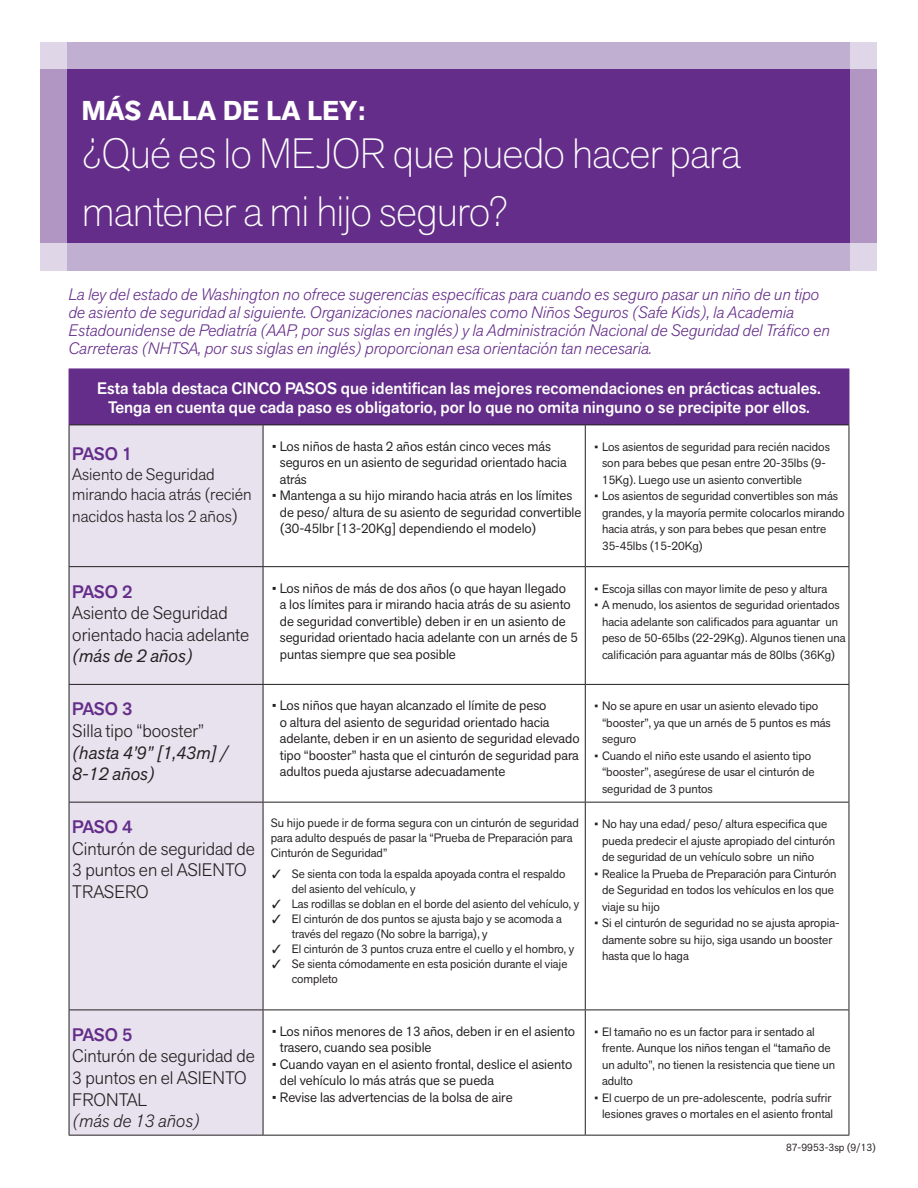
<style>
.page{position:relative;width:918px;height:1188px;background:#fff}
.page>*{position:absolute;margin:0;border:0;box-sizing:border-box;transform-origin:0 0}
.t1{font:200 42px/58.5px "Akzid Grtsk Next";letter-spacing:-.02em;color:#fff}
.t2{font:700 27px "Akzid Grtsk Next";color:#fff}
.t3{font:300 18px/21.6px "Akzid Grtsk Next";color:#231f20}
.t4{font:italic 18px/21.6px "Akzid Grtsk Next";color:#231f20}
.t5{font:500 18px "Akzid Grtsk Next";letter-spacing:-.02em;color:#642d89}
.t6{font:italic 300 16.5px/18px "Akzid Grtsk Next";color:#642d89}
.t7{font:500 16.5px/19.8px "Akzid Grtsk Next";color:#fff;text-align:center}
.t8{font:300 16.5px/19.8px "Akzid Grtsk Next";color:#231f20}
.t9{font:13.5px/16.5px "Akzid Grtsk Next";color:#231f20}
.t10{font:12px/16.5px "Akzid Grtsk Next";color:#231f20}
.t11{font:10.5px "Akzid Grtsk Next";color:#231f20}
.s1{font-size:18px}
.s2{font-style:italic}
</style>
<div class="page">
<div style="left:69px;top:369px;width:780px;height:56px;background:#642d89"></div>
<div style="left:70px;top:426px;width:193px;height:709px;background:#e8e1ee"></div>
<hr style="left:69px;top:425px;width:194px;height:1px;background:#231f20">
<hr style="left:263px;top:425px;width:322px;height:1px;background:#231f20">
<hr style="left:585px;top:425px;width:264px;height:1px;background:#231f20">
<hr style="left:69px;top:566px;width:194px;height:1px;background:#231f20">
<hr style="left:263px;top:566px;width:322px;height:1px;background:#231f20">
<hr style="left:585px;top:566px;width:264px;height:1px;background:#231f20">
<hr style="left:69px;top:684px;width:194px;height:1px;background:#231f20">
<hr style="left:263px;top:684px;width:322px;height:1px;background:#231f20">
<hr style="left:585px;top:684px;width:264px;height:1px;background:#231f20">
<hr style="left:69px;top:802px;width:194px;height:1px;background:#231f20">
<hr style="left:263px;top:802px;width:322px;height:1px;background:#231f20">
<hr style="left:585px;top:802px;width:264px;height:1px;background:#231f20">
<hr style="left:69px;top:1010px;width:194px;height:1px;background:#231f20">
<hr style="left:263px;top:1010px;width:322px;height:1px;background:#231f20">
<hr style="left:585px;top:1010px;width:264px;height:1px;background:#231f20">
<hr style="left:69px;top:1135px;width:194px;height:1px;background:#231f20">
<hr style="left:263px;top:1135px;width:322px;height:1px;background:#231f20">
<hr style="left:585px;top:1135px;width:264px;height:1px;background:#231f20">
<hr style="left:69px;top:425px;width:1px;height:141px;background:#231f20">
<hr style="left:69px;top:567px;width:1px;height:117px;background:#231f20">
<hr style="left:69px;top:685px;width:1px;height:117px;background:#231f20">
<hr style="left:69px;top:803px;width:1px;height:207px;background:#231f20">
<hr style="left:69px;top:1010px;width:1px;height:125px;background:#231f20">
<hr style="left:263px;top:425px;width:1px;height:141px;background:#231f20">
<hr style="left:585px;top:425px;width:1px;height:141px;background:#231f20">
<hr style="left:849px;top:425px;width:1px;height:141px;background:#231f20">
<hr style="left:263px;top:567px;width:1px;height:117px;background:#231f20">
<hr style="left:585px;top:567px;width:1px;height:117px;background:#231f20">
<hr style="left:849px;top:567px;width:1px;height:117px;background:#231f20">
<hr style="left:263px;top:685px;width:1px;height:117px;background:#231f20">
<hr style="left:585px;top:685px;width:1px;height:117px;background:#231f20">
<hr style="left:849px;top:685px;width:1px;height:117px;background:#231f20">
<hr style="left:263px;top:803px;width:1px;height:207px;background:#231f20">
<hr style="left:585px;top:803px;width:1px;height:207px;background:#231f20">
<hr style="left:849px;top:803px;width:1px;height:207px;background:#231f20">
<hr style="left:263px;top:1010px;width:1px;height:125px;background:#231f20">
<hr style="left:585px;top:1010px;width:1px;height:125px;background:#231f20">
<hr style="left:849px;top:1010px;width:1px;height:125px;background:#231f20">
<hr style="left:849px;top:369px;width:1px;height:56px;background:#642d89">
<div style="left:40px;top:42px;width:838px;height:229px;background:#c1afd1"></div>
<div style="left:40px;top:69px;width:838px;height:174px;background:#642d89"></div>
<svg style="left:40px;top:42px;width:27px;height:229px;fill:#b195c3"></svg>
<svg style="left:850px;top:42px;width:28px;height:229px;fill:#b195c3"></svg>
<p class="t2" style="left:82px;top:93px;width:285px">MÁS ALLA DE LA LEY:</p>
<p class="t1" style="left:82px;top:123px;width:661px">¿Qué es lo MEJOR que puedo hacer para mantener a mi hijo seguro?</p>
<p class="t6" style="left:68px;top:285px;width:763px">La ley del estado de Washington no ofrece sugerencias específicas para cuando es seguro pasar un niño de un tipo de asiento de seguridad al siguiente. Organizaciones nacionales como Niños Seguros (Safe Kids), la Academia Estadounidense de Pediatría (AAP, por sus siglas en inglés) y la Administración Nacional de Seguridad del Tráfico en Carreteras (NHTSA, por sus siglas en inglés) proporcionan esa orientación tan necesaria.</p>
<p class="t7" style="left:97px;top:378px;width:725px">Esta tabla destaca CINCO PASOS que identifican las mejores recomendaciones en prácticas actuales.<br>Tenga en cuenta que cada paso es obligatorio, por lo que no omita ninguno o se precipite por ellos.</p>
<p class="t5" style="left:72px;top:442px;width:62px">PASO 1</p>
<p class="t8" style="left:72px;top:464px;width:181px">Asiento de Seguridad mirando hacia atrás (recién</p>
<p class="t8" style="left:72px;top:506px;width:167px">nacidos hasta los 2 años<span class="s1">)</span></p>
<p class="t9" style="left:280px;top:438px;width:289px;text-indent:-8px">• Los niños de hasta 2 años están cinco veces más seguros en un asiento de seguridad orientado hacia atrás</p>
<p class="t9" style="left:280px;top:487px;width:303px;text-indent:-8px">• Mantenga a su hijo mirando hacia atrás en los límites de peso/ altura de su asiento de seguridad convertible (30-45lbr [13-20Kg] dependiendo el modelo)</p>
<p class="t10" style="left:602px;top:438px;width:229px;text-indent:-8px">• Los asientos de seguridad para recién nacidos son para bebes que pesan entre 20-35lbs (9-<br>15Kg). Luego use un asiento convertible</p>
<p class="t10" style="left:602px;top:488px;width:244px;text-indent:-8px">• Los asientos de seguridad convertibles son más grandes, y la mayoría permite colocarlos mirando hacia atrás, y son para bebes que pesan entre 35-45lbs (15-20Kg)</p>
<p class="t5" style="left:72px;top:580px;width:62px">PASO 2</p>
<p class="t3" style="left:72px;top:602px;width:179px">Asiento de Seguridad orientado hacia adelante</p>
<p class="t4" style="left:72px;top:645px;width:122px">(más de 2 años)</p>
<p class="t5" style="left:72px;top:697px;width:62px">PASO 3</p>
<p class="t3" style="left:72px;top:720px;width:134px">Silla tipo “booster”</p>
<p class="t4" style="left:72px;top:741px;width:157px">(hasta 4’9” [1,43m] /<br>8-12 años)</p>
<p class="t5" style="left:72px;top:815px;width:62px">PASO 4</p>
<p class="t3" style="left:72px;top:837px;width:184px">Cinturón de seguridad de<br>3 puntos en el ASIENTO<br>TRASERO</p>
<p class="t5" style="left:72px;top:1023px;width:62px">PASO 5</p>
<p class="t3" style="left:72px;top:1045px;width:184px">Cinturón de seguridad de<br>3 puntos en el ASIENTO<br>FRONTAL<br><span class="s2">(más de 13 años)</span></p>
<p class="t9" style="left:280px;top:579px;width:300px;text-indent:-8px">• Los niños de más de dos años (o que hayan llegado<br>a los límites para ir mirando hacia atrás de su asiento de seguridad convertible) deben ir en un asiento de seguridad orientado hacia adelante con un arnés de 5 puntas siempre que sea posible</p>
<p class="t10" style="left:595px;top:580px;width:234px">• Escoja sillas con mayor limite de peso y altura</p>
<p class="t10" style="left:602px;top:596px;width:245px;text-indent:-8px">• A menudo, los asientos de seguridad orientados hacia adelante son calificados para aguantar un peso de 50-65lbs (22-29Kg). Algunos tienen una calificación para aguantar más de 80lbs (36Kg)</p>
<p class="t9" style="left:280px;top:697px;width:301px;text-indent:-8px">• Los niños que hayan alcanzado el límite de peso<br>o altura del asiento de seguridad orientado hacia adelante, deben ir en un asiento de seguridad elevado tipo “booster” hasta que el cinturón de seguridad para adultos pueda ajustarse adecuadamente</p>
<p class="t10" style="left:602px;top:698px;width:230px;text-indent:-8px">• No se apure en usar un asiento elevado tipo “booster”, ya que un arnés de 5 puntos es más seguro</p>
<p class="t10" style="left:602px;top:747px;width:214px;text-indent:-8px">• Cuando el niño este usando el asiento tipo “booster”, asegúrese de usar el cinturón de seguridad de 3 puntos</p>
<p class="t10" style="left:271px;top:815px;width:310px;line-height:15px">Su hijo puede ir de forma segura con un cinturón de seguridad para adulto después de pasar la “Prueba de Preparación para<br>Cinturón de Seguridad”</p>
<p class="t10" style="left:292px;top:866px;width:275px;line-height:15px;text-indent:-20px">✓ Se sienta con toda la espalda apoyada contra el respaldo del asiento del vehículo, y</p>
<p class="t10" style="left:272px;top:896px;width:308px">✓ Las rodillas se doblan en el borde del asiento del vehículo, y</p>
<p class="t10" style="left:292px;top:911px;width:272px;line-height:15px;text-indent:-20px">✓ El cinturón de dos puntos se ajusta bajo y se acomoda a través del regazo (No sobre la barriga), y</p>
<p class="t10" style="left:272px;top:941px;width:303px">✓ El cinturón de 3 puntos cruza entre el cuello y el hombro, y</p>
<p class="t10" style="left:292px;top:956px;width:277px;line-height:15px;text-indent:-20px">✓ Se sienta cómodamente en esta posición durante el viaje completo</p>
<p class="t10" style="left:602px;top:815px;width:235px;text-indent:-8px">• No hay una edad/ peso/ altura especifica que pueda predecir el ajuste apropiado del cinturón de seguridad de un vehículo sobre un niño</p>
<p class="t10" style="left:602px;top:865px;width:236px;text-indent:-8px">• Realice la Prueba de Preparación para Cinturón de Seguridad en todos los vehículos en los que viaje su hijo</p>
<p class="t10" style="left:602px;top:914px;width:239px;text-indent:-8px">• Si el cinturón de seguridad no se ajusta apropia&shy;damente sobre su hijo, siga usando un booster hasta que lo haga</p>
<p class="t9" style="left:280px;top:1023px;width:297px;text-indent:-8px">• Los niños menores de 13 años, deben ir en el asiento trasero, cuando sea posible</p>
<p class="t9" style="left:280px;top:1056px;width:294px;text-indent:-8px">• Cuando vayan en el asiento frontal, deslice el asiento del vehículo lo más atrás que se pueda</p>
<p class="t9" style="left:272px;top:1089px;width:242px">• Revise las advertencias de la bolsa de aire</p>
<p class="t10" style="left:602px;top:1023px;width:235px;text-indent:-8px">• El tamaño no es un factor para ir sentado al frente. Aunque los niños tengan el “tamaño de un adulto”, no tienen la resistencia que tiene un adulto</p>
<p class="t10" style="left:595px;top:1089px;width:240px;text-align:right">• El cuerpo de un pre-adolescente, podría sufrir lesiones graves o mortales en el asiento frontal</p>
<p class="t11" style="left:786px;top:1140px;width:91px">87-9953-3sp (9/13)</p>
</div>
